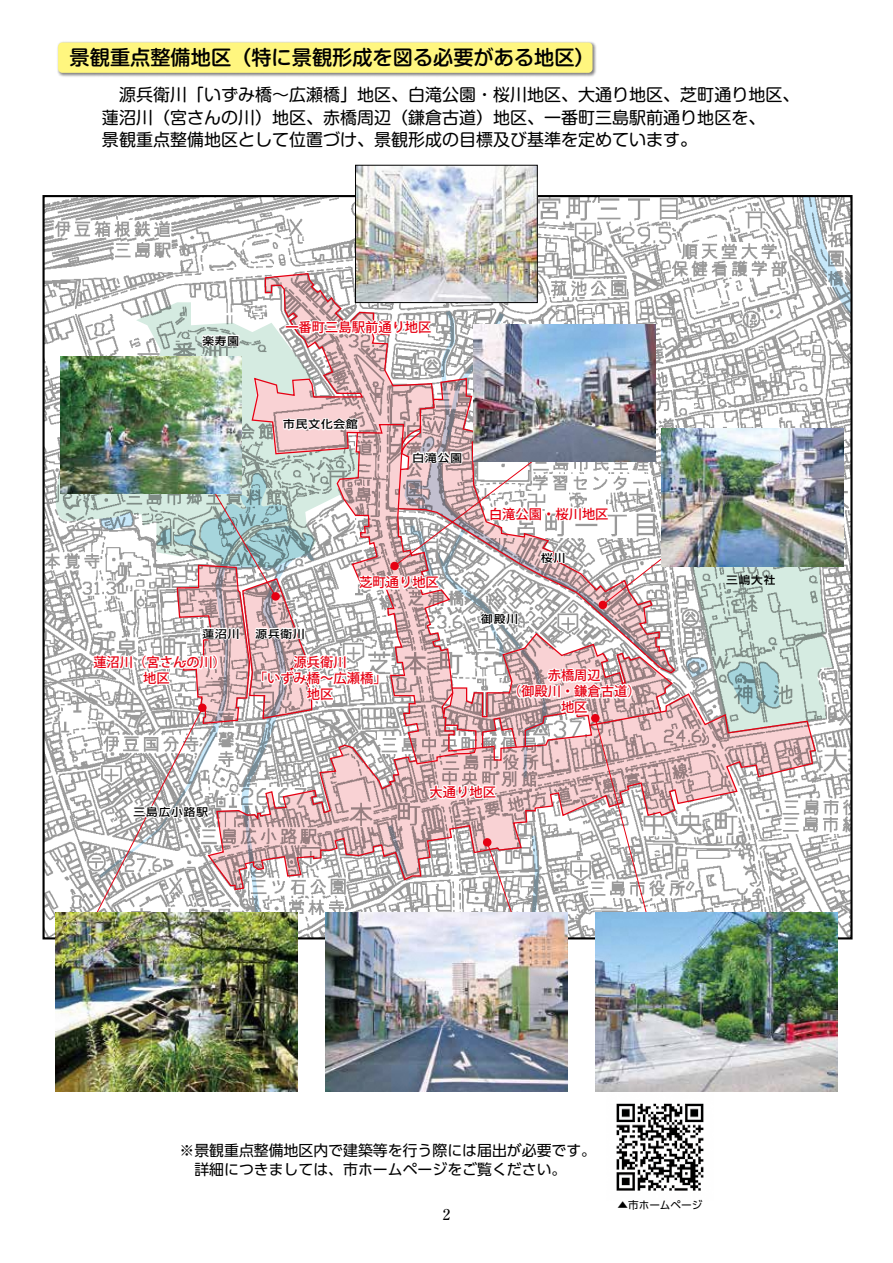
<style>
.page{position:relative;width:893px;height:1263px;background:#fff}
.page>*{position:absolute;margin:0;border:0;box-sizing:border-box;transform-origin:0 0}
.t1{font:500 20.25px "Shin M Go Pr 6";color:#000}
.t2{font:16.95px/22.4px "Shin M Go Pr 6";color:#000}
.t3{font:14.85px/19.2px "UD Shin Go Pr 6";color:#000}
.t4{font:500 14.85px "Ryumin Pr 6";color:#000}
.t5{font:500 13.35px/15.9px "Koz Go Pro";color:#e60012;text-align:center}
.t6{font:500 10.8px "Shin Go Pr 6";letter-spacing:.08em;color:#000;scale:1.09 1}
.t7{font:10.65px "UD Shin Go Pr 6";color:#000}
</style>
<div class="page">
<img style="left:45px;top:198px;width:804px;height:738px">
<svg style="left:674px;top:566px;width:159px;height:167px;background:#c8d7d0"></svg>
<svg style="left:686px;top:658px;width:22px;height:19px"></svg>
<svg style="left:728px;top:662px;width:51px;height:30px;background:#9ec1c3"></svg>
<svg style="left:803px;top:198px;width:46px;height:116px"></svg>
<svg style="left:56px;top:302px;width:34px;height:265px"></svg>
<svg style="left:674px;top:692px;width:143px;height:199px"></svg>
<img style="left:57px;top:41px;width:539px;height:36px">
<div style="left:58px;top:43px;width:534px;height:30px;background:#fff67f;border-radius:4px"></div>
<img style="left:60px;top:356px;width:30px;height:138px">
<img style="left:674px;top:429px;width:169px;height:137px">
<img style="left:357px;top:167px;width:179px;height:52px">
<div style="left:355px;top:165px;width:183px;height:138px;border:1px solid #000"></div>
<img style="left:55px;top:913px;width:243px;height:178px">
<img style="left:595px;top:913px;width:243px;height:178px">
<img style="left:325px;top:1042px;width:243px;height:49px">
<img style="left:616px;top:1103px;width:88px;height:88px">
<img style="left:90px;top:219px;width:584px;height:823px">
<p class="t1" style="left:70px;top:41px;width:527px">景観重点整備地区（特に景観形成を図る必要がある地区）</p>
<p class="t2" style="left:102px;top:83px;width:699px">　源兵衛川「いずみ橋～広瀬橋」地区、白滝公園・桜川地区、大通り地区、芝町通り地区、蓮沼川（宮さんの川）地区、赤橋周辺（鎌倉古道）地区、一番町三島駅前通り地区を、<br>景観重点整備地区として位置づけ、景観形成の目標及び基準を定めています。</p>
<p class="t6" style="left:202px;top:332px;width:35px">楽寿園</p>
<p class="t5" style="left:285px;top:320px;width:148px">一番町三島駅前通り地区</p>
<p class="t6" style="left:283px;top:415px;width:70px">市民文化会館</p>
<p class="t6" style="left:413px;top:448px;width:47px">白滝公園</p>
<p class="t6" style="left:203px;top:625px;width:35px">蓮沼川</p>
<p class="t6" style="left:255px;top:625px;width:47px">源兵衛川</p>
<p class="t5" style="left:359px;top:575px;width:81px">芝町通り地区</p>
<p class="t5" style="left:93px;top:655px;width:134px">蓮沼川（宮さんの川）地区</p>
<p class="t5" style="left:254px;top:655px;width:134px">源兵衛川<br>「いずみ橋～広瀬橋」地区</p>
<p class="t5" style="left:489px;top:506px;width:121px">白滝公園・桜川地区</p>
<p class="t6" style="left:481px;top:610px;width:35px">御殿川</p>
<p class="t6" style="left:541px;top:549px;width:24px">桜川</p>
<p class="t5" style="left:508px;top:668px;width:134px">赤橋周辺<br>（御殿川・鎌倉古道）地区</p>
<p class="t6" style="left:133px;top:803px;width:70px">三島広小路駅</p>
<p class="t5" style="left:429px;top:785px;width:68px">大通り地区</p>
<p class="t6" style="left:726px;top:571px;width:47px">三嶋大社</p>
<p class="t3" style="left:179px;top:1140px;width:418px">※景観重点整備地区内で建築等を行う際には届出が必要です。　詳細につきましては、市ホームページをご覧ください。</p>
<p class="t4" style="left:443px;top:1203px;width:9px">2</p>
<p class="t7" style="left:617px;top:1196px;width:87px">▲市ホームページ</p>
</div>
